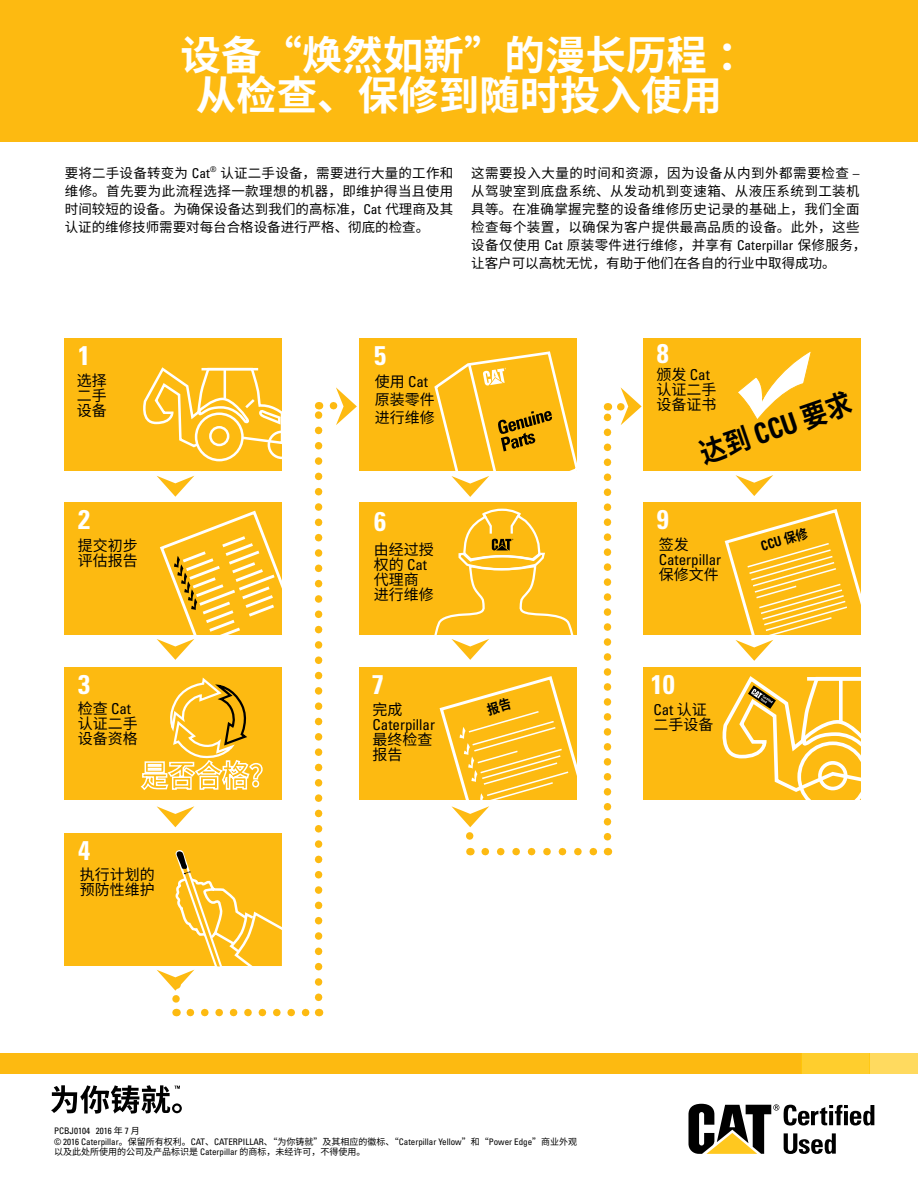
<style>
.page{position:relative;width:918px;height:1188px;background:#fff}
.page>*{position:absolute;margin:0;border:0;box-sizing:border-box;transform-origin:0 0}
.t1{font:700 40.5px/40.5px "Noto Sans CJ Ksc";color:#fff;text-align:center}
.t2{font:700 28.5px "Noto Sans CJ Ksc";color:#000;scale:.9 1}
.t3{font:700 condensed 27px "Univers LT Std";color:#fff}
.t4{font:15px/15px "Noto Sans CJ Ksc";color:#000}
.t5{font:condensed 15px "Univers LT Std";color:#000}
.t6{font:13.5px/18px "Noto Sans CJ Ksc";letter-spacing:.03em;color:#000;text-align:justify}
.t7{font:700 condensed 13.5px "Univers LT Std";color:#000;scale:.9 1}
.t8{font:condensed 9px/10.8px "Univers LT Std";color:#000}
.t9{font:9px "Noto Sans CJ Ksc";color:#000}
.t10{font:condensed 7.8px "Univers LT Std";color:#000}
.s1{font-family:"Univers LT Std";font-stretch:condensed}
.s2{font-family:"Noto Sans CJ Ksc";font-stretch:normal}
</style>
<div class="page">
<div style="left:360px;top:338px;width:217px;height:133px;background:#fdba11"></div>
<div style="left:360px;top:502px;width:217px;height:133px;background:#fdba11"></div>
<div style="left:360px;top:667px;width:217px;height:133px;background:#fdba11"></div>
<div style="left:644px;top:502px;width:217px;height:133px;background:#fdba11"></div>
<div style="left:65px;top:502px;width:217px;height:133px;background:#fdba11"></div>
<div style="left:65px;top:338px;width:217px;height:133px;background:#fdba11"></div>
<svg style="left:51px;top:1085px;width:131px;height:29px"></svg>
<svg style="left:689px;top:1104px;width:185px;height:50px"></svg>
<div style="left:0;top:0;width:918px;height:141px;background:#fdba11"></div>
<div style="left:0;top:1053px;width:801px;height:20px;background:#fdba11"></div>
<div style="left:644px;top:338px;width:217px;height:133px;background:#fdba11"></div>
<div style="left:65px;top:667px;width:217px;height:133px;background:#fdba11"></div>
<div style="left:644px;top:667px;width:217px;height:133px;background:#fdba11"></div>
<div style="left:65px;top:834px;width:217px;height:132px;background:#fdba11"></div>
<div style="left:801px;top:1053px;width:68px;height:20px;background:#ffce2d"></div>
<div style="left:869px;top:1053px;width:49px;height:20px;background:#ffda5f"></div>
<svg style="left:157px;top:476px;width:37px;height:21px"></svg>
<svg style="left:735px;top:475px;width:38px;height:21px"></svg>
<svg style="left:157px;top:806px;width:37px;height:21px"></svg>
<svg style="left:190px;top:1009px;width:120px;height:7px"></svg>
<svg style="left:172px;top:999px;width:8px;height:17px"></svg>
<svg style="left:315px;top:402px;width:7px;height:595px"></svg>
<svg style="left:333px;top:387px;width:24px;height:38px"></svg>
<svg style="left:621px;top:388px;width:21px;height:37px"></svg>
<svg style="left:196px;top:414px;width:46px;height:46px"></svg>
<div style="left:195px;top:412px;width:49px;height:49px;border:3px solid #fff;border-radius:50%"></div>
<div style="left:268px;top:431px;width:28px;height:28px;border:3px solid #fff;border-radius:50%"></div>
<svg style="left:143px;top:367px;width:142px;height:82px"></svg>
<hr style="left:224px;top:369px;width:2px;height:30px;background:#fff">
<div style="left:797px;top:741px;width:71px;height:71px;border:4px solid #fff;border-radius:50%"></div>
<svg style="left:722px;top:509px;width:146px;height:285px"></svg>
<svg style="left:738px;top:351px;width:73px;height:68px"></svg>
<svg style="left:140px;top:510px;width:142px;height:280px"></svg>
<svg style="left:157px;top:850px;width:125px;height:141px"></svg>
<svg style="left:434px;top:351px;width:177px;height:504px"></svg>
<h1 class="t1" style="left:181px;top:36px;width:579px">设备“焕然如新”的漫长历程：从检查、保修到随时投入使用</h1>
<p class="t6" style="left:65px;top:165px;width:147px">要将二手设备转变为 <span class="s1">Cat</span></p>
<p class="t10" style="left:210px;top:164px;width:8px">®</p>
<p class="t6" style="left:65px;top:165px;width:390px;text-indent:156px">认证二手设备，需要进行大量的工作和维修。首先要为此流程选择一款理想的机器，即维护得当且使用时间较短的设备。为确保设备达到我们的高标准，<span class="s1">Cat</span> 代理商及其认证的维修技师需要对每台合格设备进行严格、彻底的检查。</p>
<p class="t6" style="left:471px;top:165px;width:397px;text-align:left">这需要投入大量的时间和资源，因为设备从内到外都需要检查 <span class="s1">–</span>从驾驶室到底盘系统、从发动机到变速箱、从液压系统到工装机具等。在准确掌握完整的设备维修历史记录的基础上，我们全面检查每个装置，以确保为客户提供最高品质的设备。此外，这些设备仅使用 <span class="s1">Cat</span> 原装零件进行维修，并享有 <span class="s1">Caterpillar</span> 保修服务，让客户可以高枕无忧，有助于他们在各自的行业中取得成功。</p>
<h3 class="t3" style="left:78px;top:339px;width:13px">1</h3>
<h3 class="t3" style="left:374px;top:339px;width:13px">5</h3>
<h3 class="t3" style="left:657px;top:337px;width:13px">8</h3>
<p class="t4" style="left:77px;top:374px;width:31px;text-align:justify">选择二手设备</p>
<p class="t5" style="left:375px;top:372px;width:55px"><span class="s2">使用</span> Cat</p>
<p class="t4" style="left:375px;top:390px;width:61px;line-height:18px">原装零件进行维修</p>
<p class="t5" style="left:657px;top:366px;width:55px"><span class="s2">颁发</span> Cat</p>
<p class="t4" style="left:657px;top:383px;width:61px">认证二手设备证书</p>
<h2 class="t2" style="left:696px;top:439px;width:178px;rotate:-19deg">达到 <span class="s1">CCU</span> 要求</h2>
<h3 class="t3" style="left:78px;top:503px;width:13px">2</h3>
<p class="t4" style="left:78px;top:538px;width:61px">提交初步评估报告</p>
<h3 class="t3" style="left:374px;top:505px;width:13px">6</h3>
<h3 class="t3" style="left:657px;top:503px;width:13px">9</h3>
<p class="t4" style="left:374px;top:543px;width:61px">由经过授</p>
<p class="t5" style="left:374px;top:556px;width:55px"><span class="s2">权的</span> Cat</p>
<p class="t4" style="left:374px;top:573px;width:61px">代理商进行维修</p>
<p class="t4" style="left:659px;top:537px;width:31px">签发</p>
<p class="t5" style="left:659px;top:550px;width:64px">Caterpillar</p>
<p class="t4" style="left:659px;top:567px;width:61px">保修文件</p>
<p class="t7" style="left:759px;top:538px;width:55px;rotate:-16deg">CCU <span class="s2">保修</span></p>
<h3 class="t3" style="left:78px;top:668px;width:13px">3</h3>
<h3 class="t3" style="left:372px;top:668px;width:13px">7</h3>
<h3 class="t3" style="left:651px;top:668px;width:25px">10</h3>
<p class="t5" style="left:78px;top:699px;width:55px"><span class="s2">检查</span> Cat</p>
<p class="t4" style="left:78px;top:716px;width:61px">认证二手设备资格</p>
<p class="t4" style="left:373px;top:702px;width:31px">完成</p>
<p class="t5" style="left:373px;top:715px;width:64px">Caterpillar</p>
<p class="t4" style="left:373px;top:732px;width:61px">最终检查报告</p>
<p class="t5" style="left:653px;top:700px;width:55px">Cat <span class="s2">认证</span></p>
<p class="t4" style="left:653px;top:717px;width:61px">二手设备</p>
<h3 class="t3" style="left:78px;top:833px;width:13px">4</h3>
<p class="t4" style="left:80px;top:867px;width:76px">执行计划的预防性维护</p>
<p class="t8" style="left:54px;top:1125px;width:525px">PCBJ0104 2016 <span class="s2">年</span> 7 <span class="s2">月<br></span>© 2016 Caterpillar<span class="s2">。保留所有权利。</span>CAT<span class="s2">、</span>CATERPILLAR<span class="s2">、“为你铸就”及其相应的徽标、“</span>Caterpillar Yellow<span class="s2">”和“</span>Power Edge<span class="s2">”商业外观</span></p>
<p class="t9" style="left:54px;top:1147px;width:313px">以及此处所使用的公司及产品标识是 <span class="s1">Caterpillar</span> 的商标，未经许可，不得使用。</p>
</div>
